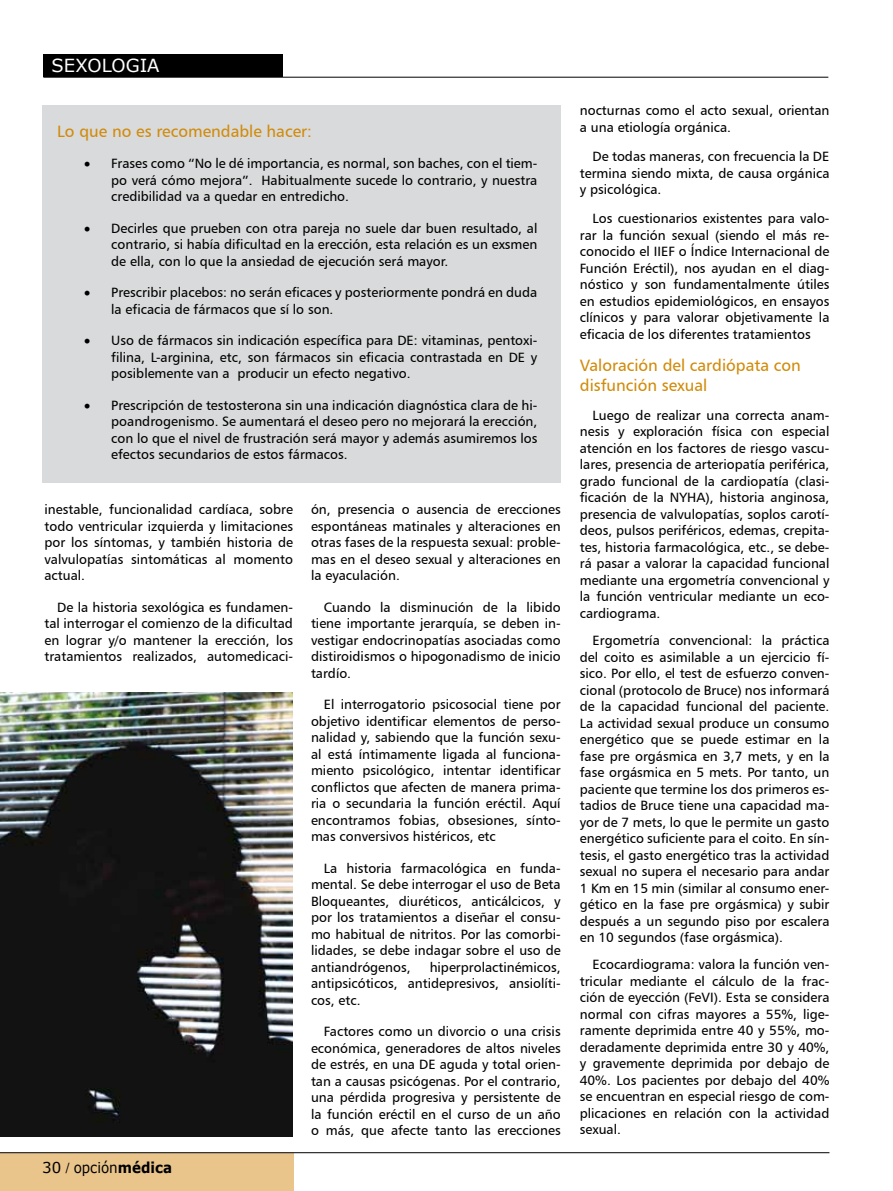
<style>
.page{position:relative;width:893px;height:1191px;background:#fff}
.page>*{position:absolute;margin:0;border:0;box-sizing:border-box;transform-origin:0 0}
.t1{font:18px "Verdana";color:#fff}
.t2{font:16.5px/19.5px "Humanist 777 BT Roman B";color:#d18b0a}
.t3{font:15px "Verdana";color:#000}
.t4{font:13.5px/16.5px "Humanist 777 BT Roman B";color:#000;text-align:justify}
.s1{font-family:"Adobe Garamond Pro"}
.s2{font-weight:700}
</style>
<div class="page">
<hr style="left:0;top:1152px;width:829px;height:1px;background:#000">
<div style="left:42px;top:105px;width:519px;height:377px;background:#d9dadb"></div>
<div style="left:43px;top:54px;width:239px;height:23px;background:#000"></div>
<hr style="left:43px;top:77px;width:785px;height:1px;background:#000">
<div style="left:0;top:1153px;width:293px;height:38px;background:#e9c48b"></div>
<img style="left:0;top:692px;width:293px;height:445px">
<h1 class="t1" style="left:52px;top:54px;width:109px">SEXOLOGIA</h1>
<p class="t2" style="left:57px;top:121px;width:256px">Lo que no es recomendable hacer:</p>
<p class="t4" style="left:111px;top:155px;width:428px;text-indent:-27px">• Frases como “No le dé importancia, es normal, son baches, con el tiem&shy;po verá cómo mejora”. Habitualmente sucede lo contrario, y nuestra credibilidad va a quedar en entredicho.</p>
<p class="t4" style="left:111px;top:220px;width:428px;text-indent:-27px">• Decirles que prueben con otra pareja no suele dar buen resultado, al contrario, si había dificultad en la erección, esta relación es un exsmen de ella, con lo que la ansiedad de ejecución será mayor.</p>
<p class="t4" style="left:111px;top:284px;width:428px;text-indent:-27px">• Prescribir placebos: no serán eficaces y posteriormente pondrá en duda la eficacia de fármacos que sí lo son.</p>
<p class="t4" style="left:111px;top:332px;width:428px;text-indent:-27px">• Uso de fármacos sin indicación específica para DE: vitaminas, pentoxi&shy;filina, L-arginina, etc, son fármacos sin eficacia contrastada en DE y posiblemente van a producir un efecto negativo.</p>
<p class="t4" style="left:111px;top:397px;width:428px;text-indent:-27px">• Prescripción de testosterona sin una indicación diagnóstica clara de hi&shy;poandrogenismo. Se aumentará el deseo pero no mejorará la erección, con lo que el nivel de frustración será mayor y además asumiremos los efectos secundarios de estos fármacos.</p>
<p class="t4" style="left:45px;top:501px;width:250px">inestable, funcionalidad cardíaca, sobre todo ventricular izquierda y limitaciones por los síntomas, y también historia de valvulopatías sintomáticas al momento actual.</p>
<p class="t4" style="left:45px;top:598px;width:250px;text-indent:13px">De la historia sexológica es fundamen&shy;tal interrogar el comienzo de la dificultad en lograr y/o mantener la erección, los tratamientos realizados, automedicaci-</p>
<p class="t3" style="left:42px;top:1157px;width:131px">30 <span class="s1">/</span> opción<span class="s2">médica</span></p>
<p class="t4" style="left:311px;top:501px;width:251px">ón, presencia o ausencia de erecciones espontáneas matinales y alteraciones en otras fases de la respuesta sexual: proble&shy;mas en el deseo sexual y alteraciones en la eyaculación.</p>
<p class="t4" style="left:311px;top:598px;width:251px;text-indent:13px">Cuando la disminución de la libido tiene importante jerarquía, se deben in&shy;vestigar endocrinopatías asociadas como distiroidismos o hipogonadismo de inicio tardío.</p>
<p class="t4" style="left:311px;top:696px;width:251px;text-indent:13px">El interrogatorio psicosocial tiene por objetivo identificar elementos de perso&shy;nalidad y, sabiendo que la función sexu&shy;al está íntimamente ligada al funciona&shy;miento psicológico, intentar identificar conflictos que afecten de manera prima&shy;ria o secundaria la función eréctil. Aquí encontramos fobias, obsesiones, sínto&shy;mas conversivos histéricos, etc</p>
<p class="t4" style="left:311px;top:859px;width:251px;text-indent:13px">La historia farmacológica en funda&shy;mental. Se debe interrogar el uso de Beta Bloqueantes, diuréticos, anticálcicos, y por los tratamientos a diseñar el consu&shy;mo habitual de nitritos. Por las comorbi&shy;lidades, se debe indagar sobre el uso de antiandrógenos,</p>
<p class="t4" style="left:311px;top:958px;width:251px;text-indent:119px">hiperprolactinémicos, antipsicóticos, antidepresivos, ansiolíti&shy;cos, etc.</p>
<p class="t4" style="left:311px;top:1022px;width:251px;text-indent:13px">Factores como un divorcio o una crisis económica, generadores de altos niveles de estrés, en una DE aguda y total orien&shy;tan a causas psicógenas. Por el contrario, una pérdida progresiva y persistente de la función eréctil en el curso de un año o más, que afecte tanto las erecciones</p>
<p class="t4" style="left:580px;top:102px;width:251px">nocturnas como el acto sexual, orientan a una etiología orgánica.</p>
<p class="t4" style="left:580px;top:148px;width:251px;text-indent:13px">De todas maneras, con frecuencia la DE termina siendo mixta, de causa orgánica y psicológica.</p>
<p class="t4" style="left:580px;top:210px;width:251px;text-indent:13px">Los cuestionarios existentes para valo&shy;rar la función sexual (siendo el más re&shy;conocido el IIEF o Índice Internacional de Función Eréctil), nos ayudan en el diag&shy;nóstico y son fundamentalmente útiles en estudios epidemiológicos, en ensayos clínicos y para valorar objetivamente la eficacia de los diferentes tratamientos</p>
<p class="t2" style="left:580px;top:355px;width:223px">Valoración del cardiópata con disfunción sexual</p>
<p class="t4" style="left:580px;top:407px;width:251px;text-indent:13px">Luego de realizar una correcta anam&shy;nesis y exploración física con especial atención en los factores de riesgo vascu&shy;lares, presencia de arteriopatía periférica, grado funcional de la cardiopatía (clasi&shy;ficación de la NYHA), historia anginosa, presencia de valvulopatías, soplos carotí&shy;deos, pulsos periféricos, edemas, crepita&shy;tes, historia farmacológica, etc., se debe&shy;rá pasar a valorar la capacidad funcional mediante una ergometría convencional y la función ventricular mediante un eco&shy;cardiograma.</p>
<p class="t4" style="left:580px;top:632px;width:251px;text-indent:13px">Ergometría convencional: la práctica del coito es asimilable a un ejercicio fí&shy;sico. Por ello, el test de esfuerzo conven&shy;cional (protocolo de Bruce) nos informará de la capacidad funcional del paciente.<br>La actividad sexual produce un consumo energético que se puede estimar en la fase pre orgásmica en 3,7 mets, y en la fase orgásmica en 5 mets. Por tanto, un paciente que termine los dos primeros es&shy;tadios de Bruce tiene una capacidad ma&shy;yor de 7 mets, lo que le permite un gasto energético suficiente para el coito. En sín&shy;tesis, el gasto energético tras la actividad sexual no supera el necesario para andar 1 Km en 15 min (similar al consumo ener&shy;gético en la fase pre orgásmica) y subir después a un segundo piso por escalera en 10 segundos (fase orgásmica).</p>
<p class="t4" style="left:580px;top:956px;width:251px;text-indent:13px">Ecocardiograma: valora la función ven&shy;tricular mediante el cálculo de la frac&shy;ción de eyección (FeVI). Esta se considera normal con cifras mayores a 55%, lige&shy;ramente deprimida entre 40 y 55%, mo&shy;deradamente deprimida entre 30 y 40%, y gravemente deprimida por debajo de 40%. Los pacientes por debajo del 40% se encuentran en especial riesgo de com&shy;plicaciones en relación con la actividad sexual.</p>
</div>
